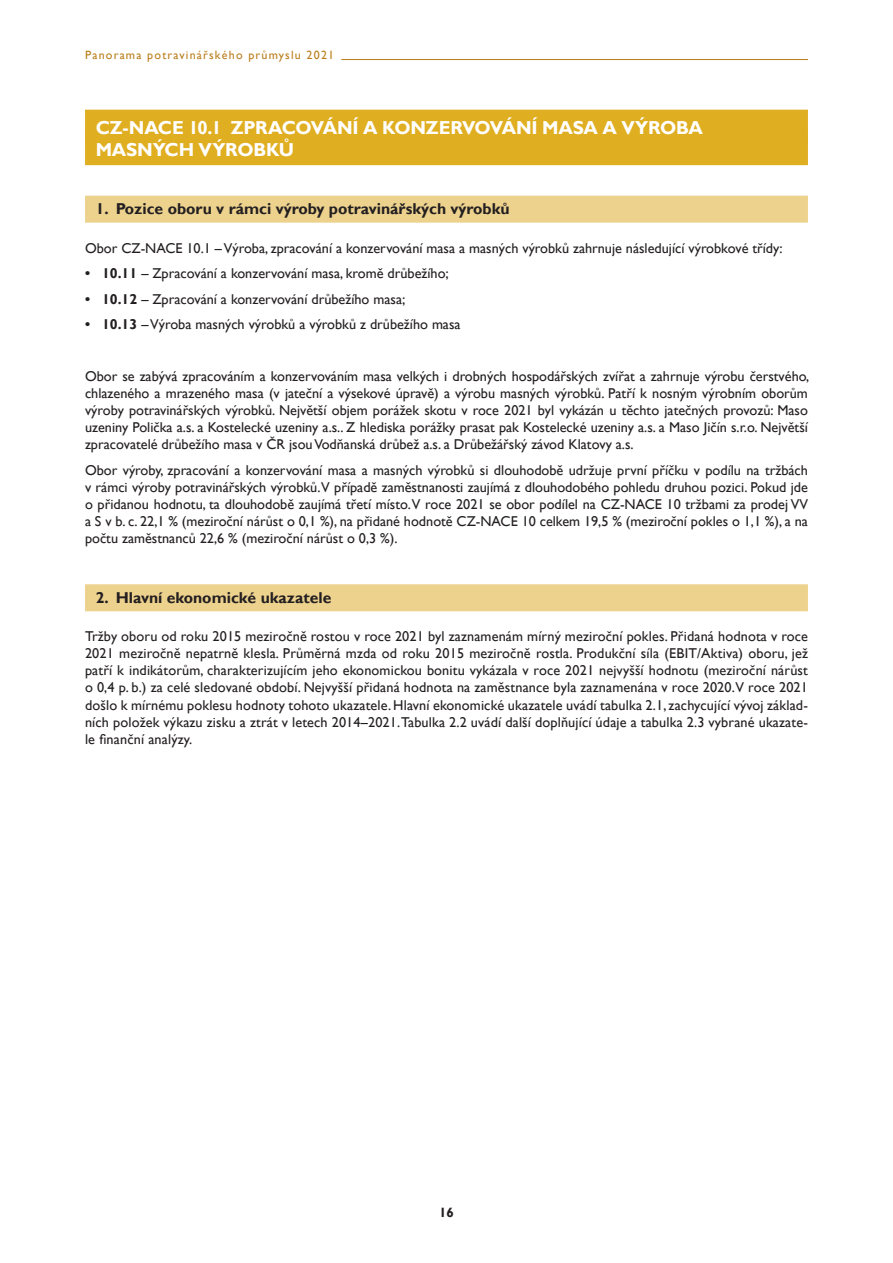
<style>
.page{position:relative;width:893px;height:1263px;background:#fff}
.page>*{position:absolute;margin:0;border:0;box-sizing:border-box;transform-origin:0 0}
.t1{font:700 18.75px/22.5px "Gill Sans";letter-spacing:-.015em;color:#fff}
.t2{font:700 15.75px "Gill Sans";color:#231f20}
.t3{font:14.25px/17.1px "Gill Sans";color:#231f20;text-align:justify}
.t4{font:700 13.5px "Gill Sans";color:#231f20}
.t5{font:12px "Gill Sans";letter-spacing:.1em;color:#ba7d1c}
.s1{font-weight:700}
</style>
<div class="page">
<hr style="left:341px;top:59px;width:467px;height:1px;background:#ba7d1c">
<div style="left:85px;top:110px;width:723px;height:33px;background:#e0ae21"></div>
<div style="left:85px;top:132px;width:723px;height:33px;background:#e0ae21"></div>
<div style="left:85px;top:196px;width:723px;height:27px;background:#edd28e"></div>
<div style="left:85px;top:584px;width:723px;height:27px;background:#edd28e"></div>
<p class="t5" style="left:85px;top:48px;width:251px">Panorama potravinářského průmyslu 2021</p>
<h1 class="t1" style="left:96px;top:116px;width:609px">CZ-NACE 10.1 ZPRACOVÁNÍ A KONZERVOVÁNÍ MASA A VÝROBA<br>MASNÝCH VÝROBKŮ</h1>
<p class="t2" style="left:96px;top:199px;width:415px">1. Pozice oboru v rámci výroby potravinářských výrobků</p>
<p class="t3" style="left:85px;top:239px;width:699px">Obor CZ-NACE 10.1 – Výroba, zpracování a konzervování masa a masných výrobků zahrnuje následující výrobkové třídy:</p>
<p class="t3" style="left:85px;top:265px;width:365px"><span class="s1">• 10.11</span> – Zpracování a konzervování masa, kromě drůbežího;</p>
<p class="t3" style="left:85px;top:291px;width:322px"><span class="s1">• 10.12</span> – Zpracování a konzervování drůbežího masa;</p>
<p class="t3" style="left:85px;top:316px;width:377px"><span class="s1">• 10.13</span> – Výroba masných výrobků a výrobků z drůbežího masa</p>
<p class="t3" style="left:85px;top:367px;width:726px">Obor se zabývá zpracováním a konzervováním masa velkých i drobných hospodářských zvířat a zahrnuje výrobu čerstvého, chlazeného a mrazeného masa (v jateční a výsekové úpravě) a výrobu masných výrobků. Patří k nosným výrobním oborům výroby potravinářských výrobků. Největší objem porážek skotu v roce 2021 byl vykázán u těchto jatečných provozů: Maso uzeniny Polička a.s. a Kostelecké uzeniny a.s.. Z hlediska porážky prasat pak Kostelecké uzeniny a.s. a Maso Jičín s.r.o. Největší zpracovatelé drůbežího masa v ČR jsou Vodňanská drůbež a.s. a Drůbežářský závod Klatovy a.s.</p>
<p class="t3" style="left:85px;top:461px;width:724px">Obor výroby, zpracování a konzervování masa a masných výrobků si dlouhodobě udržuje první příčku v podílu na tržbách v rámci výroby potravinářských výrobků.V případě zaměstnanosti zaujímá z dlouhodobého pohledu druhou pozici. Pokud jde o přidanou hodnotu, ta dlouhodobě zaujímá třetí místo. V roce 2021 se obor podílel na CZ-NACE 10 tržbami za prodej VV a S v b. c. 22,1 % (meziroční nárůst o 0,1 %), na přidané hodnotě CZ-NACE 10 celkem 19,5 % (meziroční pokles o 1,1 %), a na počtu zaměstnanců 22,6 % (meziroční nárůst o 0,3 %).</p>
<p class="t2" style="left:96px;top:588px;width:237px">2. Hlavní ekonomické ukazatele</p>
<p class="t3" style="left:85px;top:628px;width:724px">Tržby oboru od roku 2015 meziročně rostou v roce 2021 byl zaznamenám mírný meziroční pokles. Přidaná hodnota v roce 2021 meziročně nepatrně klesla. Průměrná mzda od roku 2015 meziročně rostla. Produkční síla (EBIT/Aktiva) oboru, jež patří k indikátorům, charakterizujícím jeho ekonomickou bonitu vykázala v roce 2021 nejvyšší hodnotu (meziroční nárůst o 0,4 p. b.) za celé sledované období. Nejvyšší přidaná hodnota na zaměstnance byla zaznamenána v roce 2020.V roce 2021 došlo k mírnému poklesu hodnoty tohoto ukazatele. Hlavní ekonomické ukazatele uvádí tabulka 2.1, zachycující vývoj základ&shy;ních položek výkazu zisku a ztrát v letech 2014–2021.Tabulka 2.2 uvádí další doplňující údaje a tabulka 2.3 vybrané ukazate&shy;le finanční analýzy.</p>
<p class="t4" style="left:439px;top:1204px;width:16px">16</p>
</div>
